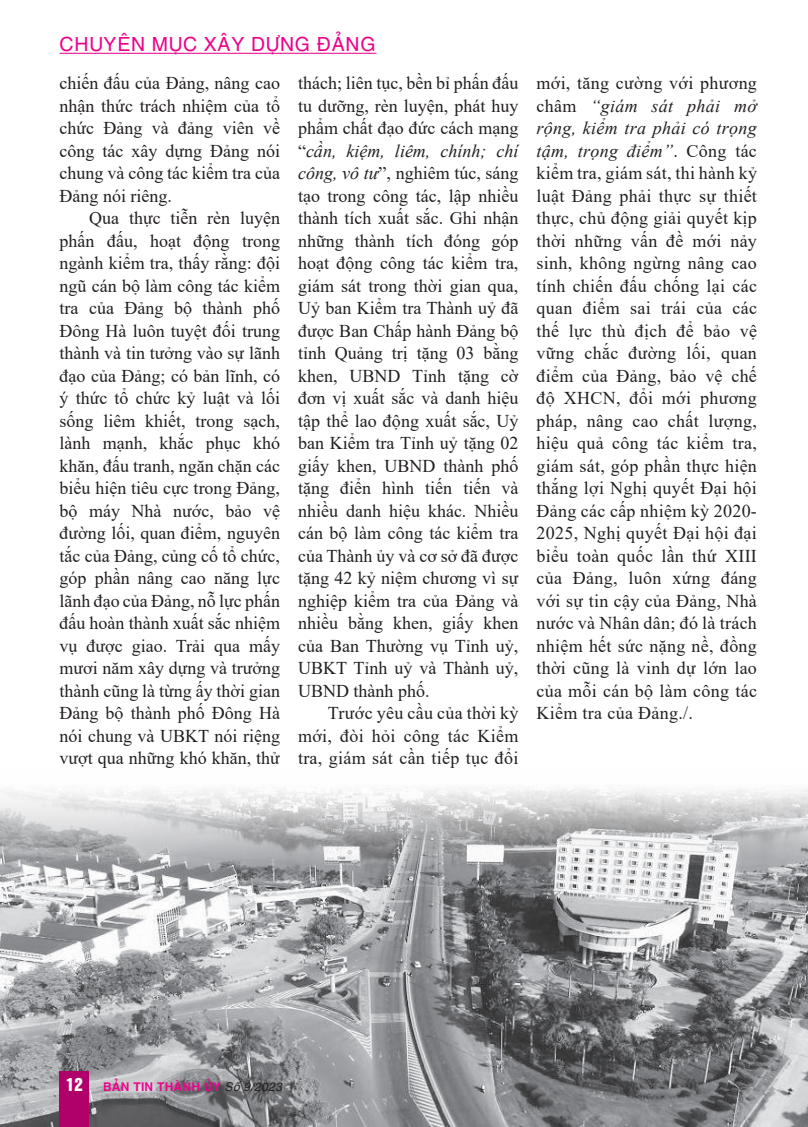
<style>
.page{position:relative;width:808px;height:1127px;background:#fff}
.page>*{position:absolute;margin:0;border:0;box-sizing:border-box;transform-origin:0 0}
.t1{font:19.5px "UTM Helve";color:#ed028c}
.t2{font:18px/22.5px "Times New Roman";color:#231f20;text-align:justify}
.t3{font:700 12px "UTM Helve";color:#ed028c}
.s1{font-style:italic}
.s2{font-family:"UTM Helvet Ins";font-weight:400;font-size:16.5px;color:#fff}
.s3{font-weight:400;font-style:italic;color:#231f20}
</style>
<div class="page">
<img style="left:0;top:788px;width:808px;height:339px">
<div style="left:60px;top:1071px;width:29px;height:56px;background:#b0016a"></div>
<hr style="left:60px;top:53px;width:316px;height:1px;background:#ed028c">
<p class="t1" style="left:60px;top:29px;width:318px">CHUYÊN MỤC XÂY DỰNG ĐẢNG</p>
<p class="t2" style="left:60px;top:71px;width:222px">chiến đấu của Đảng, nâng cao nhận thức trách nhiệm của tổ chức Đảng và đảng viên về công tác xây dựng Đảng nói chung và công tác kiểm tra của Đảng nói riêng.</p>
<p class="t2" style="left:60px;top:206px;width:222px;text-indent:30px">Qua thực tiễn rèn luyện phấn đấu, hoạt động trong ngành kiểm tra, thấy rằng: đội ngũ cán bộ làm công tác kiểm tra của Đảng bộ thành phố Đông Hà luôn tuyệt đối trung thành và tin tưởng vào sự lãnh đạo của Đảng; có bản lĩnh, có ý thức tổ chức kỷ luật và lối sống liêm khiết, trong sạch, lành mạnh, khắc phục khó khăn, đấu tranh, ngăn chặn các biểu hiện tiêu cực trong Đảng, bộ máy Nhà nước, bảo vệ đường lối, quan điểm, nguyên tắc của Đảng, củng cố tổ chức, góp phần nâng cao năng lực lãnh đạo của Đảng, nỗ lực phấn đấu hoàn thành xuất sắc nhiệm vụ được giao. Trải qua mấy mươi năm xây dựng và trưởng thành cũng là từng ấy thời gian Đảng bộ thành phố Đông Hà nói chung và UBKT nói riệng vượt qua những khó khăn, thử</p>
<p class="t2" style="left:298px;top:71px;width:222px">thách; liên tục, bền bỉ phấn đấu tu dưỡng, rèn luyện, phát huy phẩm chất đạo đức cách mạng “<span class="s1">cần, kiệm, liêm, chính; chí công, vô tư</span>”, nghiêm túc, sáng tạo trong công tác, lập nhiều thành tích xuất sắc. Ghi nhận những thành tích đóng góp hoạt động công tác kiểm tra, giám sát trong thời gian qua, Uỷ ban Kiểm tra Thành uỷ đã được Ban Chấp hành Đảng bộ tỉnh Quảng trị tặng 03 bằng khen, UBND Tỉnh tặng cờ đơn vị xuất sắc và danh hiệu tập thể lao động xuất sắc, Uỷ ban Kiểm tra Tỉnh uỷ tặng 02 giấy khen, UBND thành phố tặng điển hình tiến tiến và nhiều danh hiệu khác. Nhiều cán bộ làm công tác kiểm tra của Thành ủy và cơ sở đã được tặng 42 kỷ niệm chương vì sự nghiệp kiểm tra của Đảng và nhiều bằng khen, giấy khen của Ban Thường vụ Tỉnh uỷ, UBKT Tỉnh uỷ và Thành uỷ, UBND thành phố.</p>
<p class="t2" style="left:298px;top:701px;width:222px;text-indent:30px">Trước yêu cầu của thời kỳ mới, đòi hỏi công tác Kiểm tra, giám sát cần tiếp tục đổi</p>
<p class="t2" style="left:536px;top:71px;width:222px">mới, tăng cường với phương châm <span class="s1">“giám sát phải mở rộng, kiểm tra phải có trọng tậm, trọng điểm”</span>. Công tác kiểm tra, giám sát, thi hành kỷ luật Đảng phải thực sự thiết thực, chủ động giải quyết kịp thời những vấn đề mới nảy sinh, không ngừng nâng cao tính chiến đấu chống lại các quan điểm sai trái của các thế lực thù địch để bảo vệ vững chắc đường lối, quan điểm của Đảng, bảo vệ chế độ XHCN, đổi mới phương pháp, nâng cao chất lượng, hiệu quả công tác kiểm tra, giám sát, góp phần thực hiện thắng lợi Nghị quyết Đại hội Đảng các cấp nhiệm kỳ 2020- 2025, Nghị quyết Đại hội đại biểu toàn quốc lần thứ XIII của Đảng, luôn xứng đáng với sự tin cậy của Đảng, Nhà nước và Nhân dân; đó là trách nhiệm hết sức nặng nề, đồng thời cũng là vinh dự lớn lao của mỗi cán bộ làm công tác Kiểm tra của Đảng./.</p>
<p class="t3" style="left:66px;top:1077px;width:218px"><span class="s2">12</span> BẢN TIN THÀNH ỦY <span class="s3">Số 9/2023</span></p>
</div>
